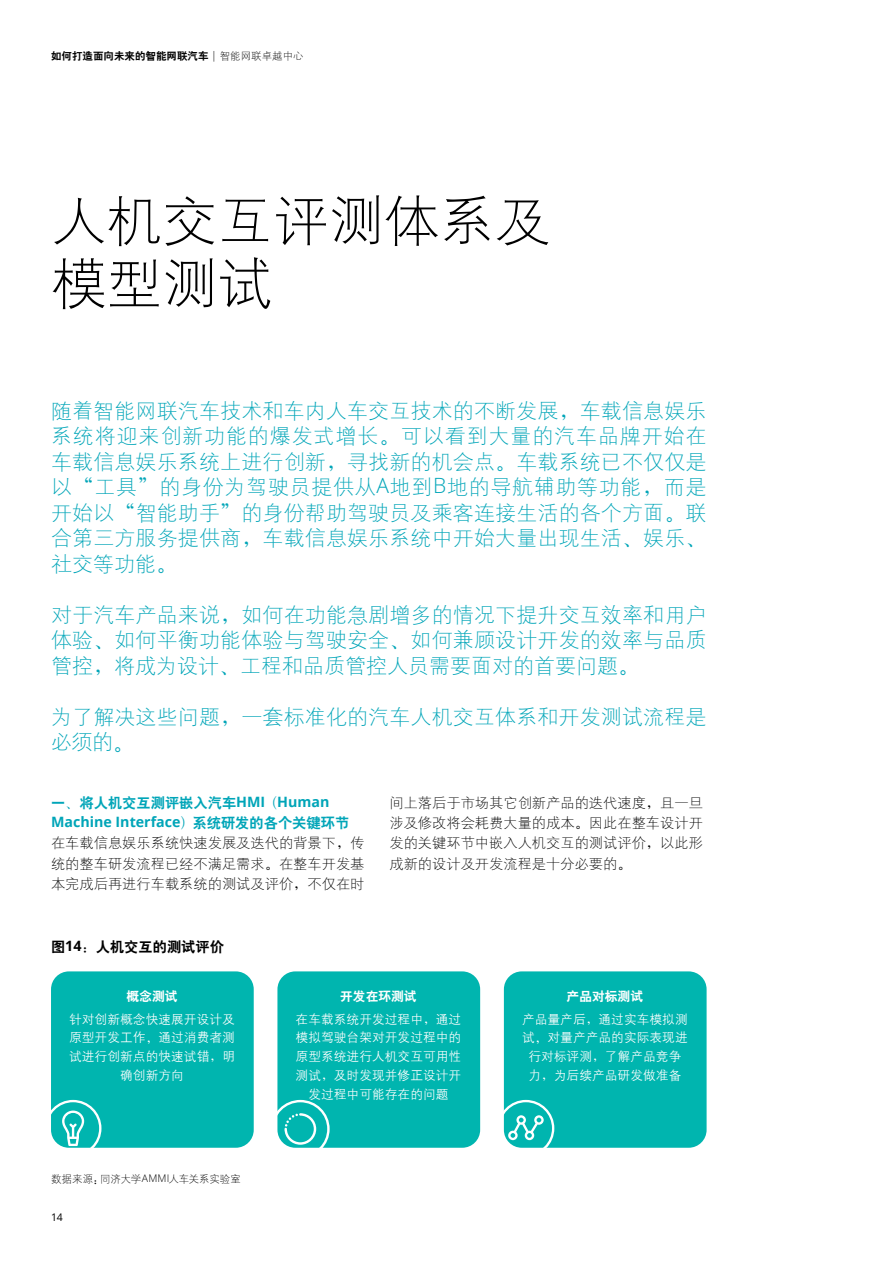
<style>
.page{position:relative;width:893px;height:1263px;background:#fff}
.page>*{position:absolute;margin:0;border:0;box-sizing:border-box;transform-origin:0 0}
.t1{font:55.5px/63px "H Yg 1 gj";color:#000}
.t2{font:21px/25.5px "H Yg 1 gj";letter-spacing:.005em;color:#00a5b8;text-align:justify}
.t3{font:14.25px/20.2px "H Yg 1 gj";color:#000;text-align:justify}
.t4{font:700 14.25px "Open Sans";color:#00a5b8}
.t5{font:14.25px "H Yb 2 gj";color:#00a5b8}
.t6{font:14.25px "H Yb 2 gj";color:#000}
.t7{font:12.75px/18.8px "H Yg 2 gj";color:#fff;text-align:center}
.t8{font:12.75px "H Yb 2 gj";color:#fff}
.t9{font:10.5px "H Yb 2 gj";color:#000}
.t10{font:10.5px "H Yg 1 gj";letter-spacing:-.015em;color:#000}
.t11{font:10.5px "Open Sans";color:#000}
.s1{font-family:"Open Sans";font-weight:300}
.s2{font-family:"H Yg 1 gj"}
.s3{font-family:"H Ya 6 gj"}
.s4{font-family:"Open Sans";font-weight:700}
.s5{font-family:"H Ya 6 gj";font-weight:400}
.s6{font-family:"H Yb 2 gj";font-weight:400}
</style>
<div class="page">
<div style="left:51px;top:971px;width:203px;height:177px;background:#00b5af;border-radius:18px"></div>
<div style="left:277px;top:971px;width:203px;height:177px;background:#00b5af;border-radius:18px"></div>
<div style="left:504px;top:971px;width:203px;height:177px;background:#00b5af;border-radius:18px"></div>
<svg style="left:51px;top:1100px;width:50px;height:48px"></svg>
<svg style="left:277px;top:1100px;width:53px;height:48px"></svg>
<svg style="left:503px;top:1100px;width:51px;height:48px"></svg>
<p class="t9" style="left:51px;top:51px;width:254px">如何打造面向未来的智能网联汽车 <span class="s1">|</span> <span class="s2">智能网联卓越中心</span></p>
<h1 class="t1" style="left:51px;top:189px;width:501px">人机交互评测体系及模型测试</h1>
<p class="t2" style="left:51px;top:398px;width:657px">随着智能网联汽车技术和车内人车交互技术的不断发展<span class="s3">，</span>车载信息娱乐系统将迎来创新功能的爆发式增长<span class="s3">。</span>可以看到大量的汽车品牌开始在车载信息娱乐系统上进行创新<span class="s3">，</span>寻找新的机会点<span class="s3">。</span>车载系统已不仅仅是以<span class="s3">“</span>工具<span class="s3">”</span>的身份为驾驶员提供从<span class="s1">A</span>地到<span class="s1">B</span>地的导航辅助等功能<span class="s3">，</span>而是开始以<span class="s3">“</span>智能助手<span class="s3">”</span>的身份帮助驾驶员及乘客连接生活的各个方面<span class="s3">。</span>联合第三方服务提供商<span class="s3">，</span>车载信息娱乐系统中开始大量出现生活<span class="s3">、</span>娱乐<span class="s3">、</span>社交等功能<span class="s3">。</span></p>
<p class="t2" style="left:51px;top:602px;width:657px">对于汽车产品来说<span class="s3">，</span>如何在功能急剧增多的情况下提升交互效率和用户体验<span class="s3">、</span>如何平衡功能体验与驾驶安全<span class="s3">、</span>如何兼顾设计开发的效率与品质管控<span class="s3">，</span>将成为设计<span class="s3">、</span>工程和品质管控人员需要面对的首要问题<span class="s3">。</span></p>
<p class="t2" style="left:51px;top:704px;width:657px">为了解决这些问题<span class="s3">，</span>一套标准化的汽车人机交互体系和开发测试流程是必须的<span class="s3">。</span></p>
<p class="t5" style="left:51px;top:795px;width:280px">一<span class="s3">、</span>将人机交互测评嵌入汽车<span class="s4">HMI</span> <span class="s3">(</span><span class="s4">Human</span></p>
<p class="t4" style="left:51px;top:812px;width:300px">Machine Interface<span class="s5">)</span> <span class="s6">系统研发的各个关键环节</span></p>
<p class="t3" style="left:51px;top:833px;width:315px">在车载信息娱乐系统快速发展及迭代的背景下<span class="s3">，</span>传统的整车研发流程已经不满足需求<span class="s3">。</span>在整车开发基本完成后再进行车载系统的测试及评价<span class="s3">，</span>不仅在时</p>
<p class="t6" style="left:51px;top:939px;width:175px">图<span class="s4">14</span><span class="s3">：</span>人机交互的测试评价</p>
<p class="t3" style="left:389px;top:792px;width:315px">间上落后于市场其它创新产品的迭代速度<span class="s3">，</span>且一旦涉及修改将会耗费大量的成本<span class="s3">。</span>因此在整车设计开发的关键环节中嵌入人机交互的测试评价<span class="s3">，</span>以此形成新的设计及开发流程是十分必要的<span class="s3">。</span></p>
<p class="t8" style="left:127px;top:989px;width:52px">概念测试</p>
<p class="t7" style="left:69px;top:1009px;width:167px">针对创新概念快速展开设计及原型开发工作<span class="s3">，</span>通过消费者测试进行创新点的快速试错<span class="s3">，</span>明确创新方向</p>
<p class="t10" style="left:51px;top:1174px;width:191px">数据来源<span class="s3">：</span>同济大学<span class="s1">AMMI</span>人车关系实验室</p>
<p class="t11" style="left:51px;top:1210px;width:13px">14</p>
<p class="t8" style="left:340px;top:989px;width:78px">开发在环测试</p>
<p class="t7" style="left:296px;top:1009px;width:167px">在车载系统开发过程中<span class="s3">，</span>通过模拟驾驶台架对开发过程中的原型系统进行人机交互可用性测试<span class="s3">，</span>及时发现并修正设计开发过程中可能存在的问题</p>
<p class="t8" style="left:567px;top:989px;width:78px">产品对标测试</p>
<p class="t7" style="left:522px;top:1009px;width:167px">产品量产后<span class="s3">，</span>通过实车模拟测试<span class="s3">，</span>对量产产品的实际表现进行对标评测<span class="s3">，</span>了解产品竞争力<span class="s3">，</span>为后续产品研发做准备</p>
</div>
